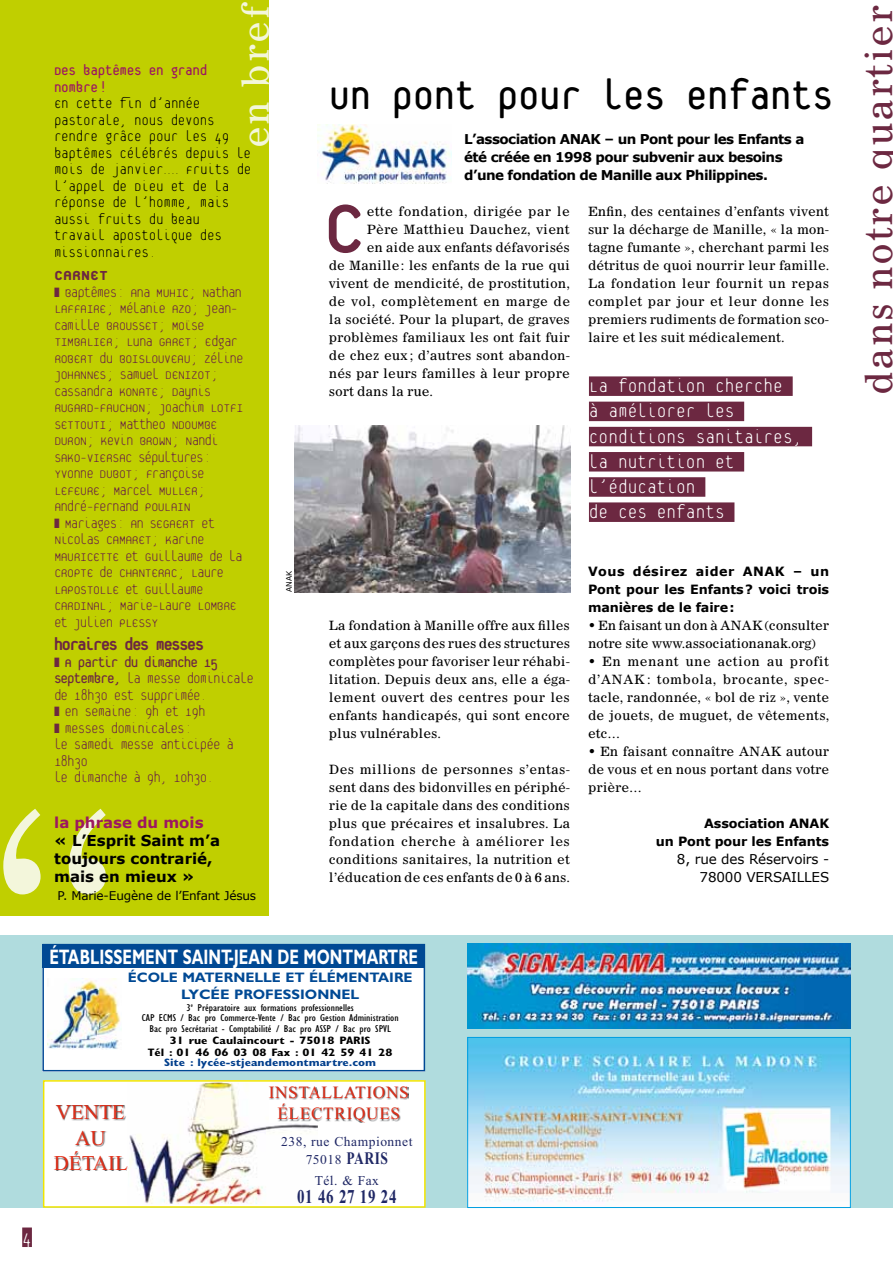
<style>
.page{position:relative;width:893px;height:1263px;background:#fff}
.page>*{position:absolute;margin:0;border:0;box-sizing:border-box;transform-origin:0 0}
.t1{font:284.85px "Corona";color:#f3f6db;scale:.91 1}
.t2{font:100.8px "Platelet";color:#6c2841}
.t3{font:46.5px "Platelet";letter-spacing:-.01em;color:#000}
.t4{font:36px "Corona";letter-spacing:.04em;color:#6c2841}
.t5{font:36px "Corona";letter-spacing:.04em;color:#f3f6db}
.t6{font:100 21px/25.2px "Platelet";color:#fff}
.t7{font:700 21px "Gill Sans";color:#fff;scale:.71 1}
.t8{font:21px/25.5px "Times New Roman";color:#e12e18;text-align:center}
.t9{font:800 19.5px "Platelet";letter-spacing:-.06em;color:#6c2841}
.t10{font:700 19.5px "Times New Roman";letter-spacing:.04em;color:#202865;scale:.77 1}
.t11{font:17.25px/21px "Times New Roman";letter-spacing:.04em;color:#e12e18;text-align:center}
.t12{font:100 16.5px/16.5px "Platelet";letter-spacing:-.07em;color:#6c2841}
.t13{font:100 16.5px/16.5px "Platelet";letter-spacing:-.02em;color:#000}
.t14{font:16.5px/16.5px "Platelet";letter-spacing:-.02em;color:#9c1760}
.t15{font:700 15px/18px "Verdana";color:#000}
.t16{font:700 15px "Verdana";color:#9c1760}
.t17{font:700 13.8px/16.5px "Gill Sans";color:#004994;text-align:center}
.t18{font:700 13.5px/18px "Verdana";letter-spacing:-.04em;color:#000}
.t19{font:13.5px/18px "Times New Roman";letter-spacing:.04em;color:#202865;text-align:center}
.t20{font:13.5px/18px "Verdana";letter-spacing:-.01em;color:#000;text-align:right}
.t21{font:12.75px/18px "Corona";letter-spacing:-.01em;color:#000;text-align:justify}
.t22{font:700 12.75px/18px "Verdana";letter-spacing:-.01em;color:#000;text-align:justify}
.t23{font:12.75px "Corona";letter-spacing:.02em;color:#000}
.t24{font:12.75px "Corona";letter-spacing:.015em;color:#000}
.t25{font:12.75px "Corona";letter-spacing:.01em;color:#000}
.t26{font:12px "Verdana";letter-spacing:-.01em;color:#000}
.t27{font:700 condensed 10.8px/12px "Gill Sans";color:#000;text-align:center;scale:1.25 1}
.t28{font:700 condensed 10.8px "Gill Sans";color:#003e8c;scale:1.25 1}
.t29{font:condensed 10.2px/10.5px "Gill Sans";color:#000;text-align:center;scale:1.18 1}
.t30{font:7.5px "Verdana";color:#000}
.s1{font-weight:400}
.s2{font-weight:700;font-size:17.55px}
</style>
<div class="page">
<div style="left:22px;top:1227px;width:10px;height:20px;background:#6c2841"></div>
<div style="left:0;top:0;width:268px;height:916px;background:#c0cf00"></div>
<div style="left:589px;top:376px;width:204px;height:20px;background:#6c2841"></div>
<div style="left:589px;top:402px;width:155px;height:19px;background:#6c2841"></div>
<div style="left:589px;top:427px;width:223px;height:19px;background:#6c2841"></div>
<div style="left:589px;top:452px;width:155px;height:19px;background:#6c2841"></div>
<div style="left:589px;top:477px;width:116px;height:20px;background:#6c2841"></div>
<div style="left:589px;top:502px;width:145px;height:20px;background:#6c2841"></div>
<img style="left:295px;top:426px;width:276px;height:166px">
<div style="left:0;top:935px;width:893px;height:273px;background:#b0dcde"></div>
<img style="left:468px;top:944px;width:382px;height:85px">
<img style="left:469px;top:1039px;width:379px;height:167px">
<div style="left:467px;top:1037px;width:383px;height:171px;border:1px solid #009ee0"></div>
<div style="left:42px;top:944px;width:383px;height:127px;background:#fff"></div>
<img style="left:48px;top:978px;width:73px;height:71px">
<div style="left:42px;top:944px;width:383px;height:127px;border:2px solid #004994"></div>
<div style="left:42px;top:944px;width:383px;height:24px;background:#004994"></div>
<div style="left:44px;top:1081px;width:381px;height:126px;background:#fff"></div>
<div style="left:43px;top:1080px;width:383px;height:128px;border:2px solid #f1e400"></div>
<img style="left:129px;top:1083px;width:189px;height:122px">
<img style="left:55px;top:1106px;width:72px;height:65px">
<img style="left:269px;top:1087px;width:139px;height:36px">
<img style="left:317px;top:124px;width:134px;height:59px">
<h3 class="t5" style="left:234px;top:148px;width:147px;rotate:-90deg">en bref</h3>
<p class="t14" style="left:54px;top:63px;width:155px">Des baptêmes en grand nombre!</p>
<p class="t13" style="left:54px;top:96px;width:199px">En cette fin d’année pastorale, nous devons rendre grâce pour les 49 baptêmes célébrés depuis le mois de janvier… Fruits de l’appel de Dieu et de la réponse de l’homme, mais aussi fruits du beau travail apostolique des missionnaires.</p>
<h3 class="t9" style="left:54px;top:267px;width:56px">Carnet</h3>
<p class="t12" style="left:54px;top:284px;width:191px">❚ Baptêmes: Ana MUHIC; Nathan<br>LAFFAIRE; Mélanie AZO; Jean-<br>Camille BROUSSET; Moïse<br>TIMBALIER; Luna GARET; Edgar<br>ROBERT du BOISLOUVEAU; Zéline<br>JOHANNES; Samuel DENIZOT;<br>Cassandra KONATE; Daynis<br>RUGARD-FAUCHON; Joachim LOTFI<br>SETTOUTI; Mattheo NDOUMBE<br>DURON; Kevin BROWN; Nandi<br>SAKO-VIERSAC Sépultures:<br>Yvonne DUBOT; Françoise<br>LEFEURE; Marcel MULLER;<br>André-Fernand POULAIN<br>❚ Mariages: An SEGAERT et<br>Nicolas CAMARET; Karine<br>MAURICETTE et Guillaume de la<br>CROPTE de CHANTERAC; Laure<br>LAPOSTOLLE et Guillaume<br>CARDINAL; Marie-Laure LOMBRE et Julien PLESSY</p>
<h3 class="t9" style="left:54px;top:637px;width:152px">horaires des messes</h3>
<p class="t12" style="left:54px;top:654px;width:201px">❚ <span class="s1">A partir du dimanche 15 septembre,</span> la messe dominicale de 18h30 est supprimée.<br>❚ en semaine: 9h et 19h<br>❚ messes dominicales:<br>le samedi messe anticipée à<br>18h30<br>le dimanche à 9h, 10h30.</p>
<h1 class="t1" style="left:-18px;top:744px;width:161px">“</h1>
<p class="t16" style="left:54px;top:813px;width:151px">la phrase du mois</p>
<p class="t15" style="left:54px;top:831px;width:167px">« L’Esprit Saint m’a toujours contrarié, mais en mieux »</p>
<p class="t26" style="left:58px;top:888px;width:200px">P. Marie-Eugène de l’Enfant Jésus</p>
<p class="t30" style="left:284px;top:592px;width:23px;rotate:-90deg">anak</p>
<h3 class="t3" style="left:329px;top:76px;width:506px">Un pont pour les enfants</h3>
<p class="t18" style="left:464px;top:130px;width:342px">L’association ANAK – un Pont pour les Enfants a été créée en 1998 pour subvenir aux besoins d’une fondation de Manille aux Philippines.</p>
<h2 class="t2" style="left:321px;top:182px;width:48px">C</h2>
<p class="t24" style="left:367px;top:204px;width:205px">ette fondation, dirigée par le</p>
<p class="t25" style="left:367px;top:222px;width:205px">Père Matthieu Dauchez, vient</p>
<p class="t21" style="left:367px;top:238px;width:205px">en aide aux enfants défavorisés</p>
<p class="t21" style="left:329px;top:256px;width:243px">de Manille: les enfants de la rue qui</p>
<p class="t21" style="left:329px;top:274px;width:243px">vivent de mendicité, de prostitution,</p>
<p class="t23" style="left:329px;top:294px;width:243px">de vol, complètement en marge de</p>
<p class="t21" style="left:329px;top:310px;width:243px">la société. Pour la plupart, de graves</p>
<p class="t21" style="left:329px;top:328px;width:243px">problèmes familiaux les ont fait fuir</p>
<p class="t21" style="left:329px;top:346px;width:243px">de chez eux; d’autres sont abandon-</p>
<p class="t21" style="left:329px;top:364px;width:243px">nés par leurs familles à leur propre</p>
<p class="t21" style="left:329px;top:382px;width:106px">sort dans la rue.</p>
<p class="t21" style="left:588px;top:202px;width:243px">Enfin, des centaines d’enfants vivent sur la décharge de Manille, « la mon&shy;tagne fumante », cherchant parmi les détritus de quoi nourrir leur famille.<br>La fondation leur fournit un repas complet par jour et leur donne les premiers rudiments de formation sco&shy;laire et les suit médicalement.</p>
<h3 class="t6" style="left:589px;top:374px;width:215px">La fondation cherche<br>à améliorer les conditions sanitaires, la nutrition et l’éducation<br>de ces enfants</h3>
<p class="t21" style="left:329px;top:616px;width:243px">La fondation à Manille offre aux filles et aux garçons des rues des structures complètes pour favoriser leur réhabi&shy;litation. Depuis deux ans, elle a éga&shy;lement ouvert des centres pour les enfants handicapés, qui sont encore plus vulnérables.</p>
<p class="t21" style="left:329px;top:760px;width:243px">Des millions de personnes s’entas&shy;sent dans des bidonvilles en périphé&shy;rie de la capitale dans des conditions plus que précaires et insalubres. La fondation cherche à améliorer les conditions sanitaires, la nutrition et l’éducation de ces enfants de 0 à 6 ans.</p>
<p class="t22" style="left:588px;top:562px;width:243px">Vous désirez aider ANAK – un Pont pour les Enfants? voici trois manières de le faire:</p>
<p class="t21" style="left:588px;top:616px;width:243px">• En faisant un don à ANAK (consulter notre site www.associationanak.org)</p>
<p class="t21" style="left:588px;top:652px;width:243px">• En menant une action au profit d’ANAK : tombola, brocante, spec&shy;tacle, randonnée, « bol de riz », vente de jouets, de muguet, de vêtements, etc…</p>
<p class="t21" style="left:588px;top:742px;width:243px">• En faisant connaître ANAK autour de vous et en nous portant dans votre prière…</p>
<p class="t22" style="left:656px;top:814px;width:175px;text-align:right">Association ANAK<br>un Pont pour les Enfants</p>
<p class="t20" style="left:677px;top:850px;width:154px">8, rue des Réservoirs -<br>78000 VERSAILLES</p>
<h3 class="t6" style="left:22px;top:1225px;width:11px">4</h3>
<h3 class="t7" style="left:49px;top:945px;width:521px">ÉTABLISSEMENT SAINT-JEAN DE MONTMARTRE</h3>
<p class="t17" style="left:128px;top:969px;width:286px">ÉCOLE MATERNELLE ET ÉLÉMENTAIRE<br>LYCÉE PROFESSIONNEL</p>
<p class="t29" style="left:142px;top:1002px;width:219px">3<sup>e</sup> Préparatoire aux formations professionnelles<br>CAP ECMS / Bac pro Commerce-Vente / Bac pro Gestion Administration<br>Bac pro Secrétariat - Comptabilité / Bac pro ASSP / Bac pro SPVL</p>
<p class="t27" style="left:148px;top:1034px;width:197px">31 rue Caulaincourt - 75018 PARIS<br>Tél : 01 46 06 03 08 Fax : 01 42 59 41 28</p>
<p class="t28" style="left:164px;top:1056px;width:171px">Site : lycée-stjeandemontmartre.com</p>
<h3 class="t8" style="left:54px;top:1099px;width:76px">VENTE<br>AU<br>DÉTAIL</h3>
<h3 class="t11" style="left:269px;top:1082px;width:142px">INSTALLATIONS<br>ÉLECTRIQUES</h3>
<p class="t19" style="left:281px;top:1132px;width:133px">238, rue Championnet<br>75018 <span class="s2">PARIS</span></p>
<p class="t19" style="left:315px;top:1171px;width:66px">Tél. &amp; Fax</p>
<h3 class="t10" style="left:297px;top:1183px;width:130px">01 46 27 19 24</h3>
<h3 class="t4" style="left:857px;top:395px;width:391px;rotate:-90deg">dans notre quartier</h3>
</div>
